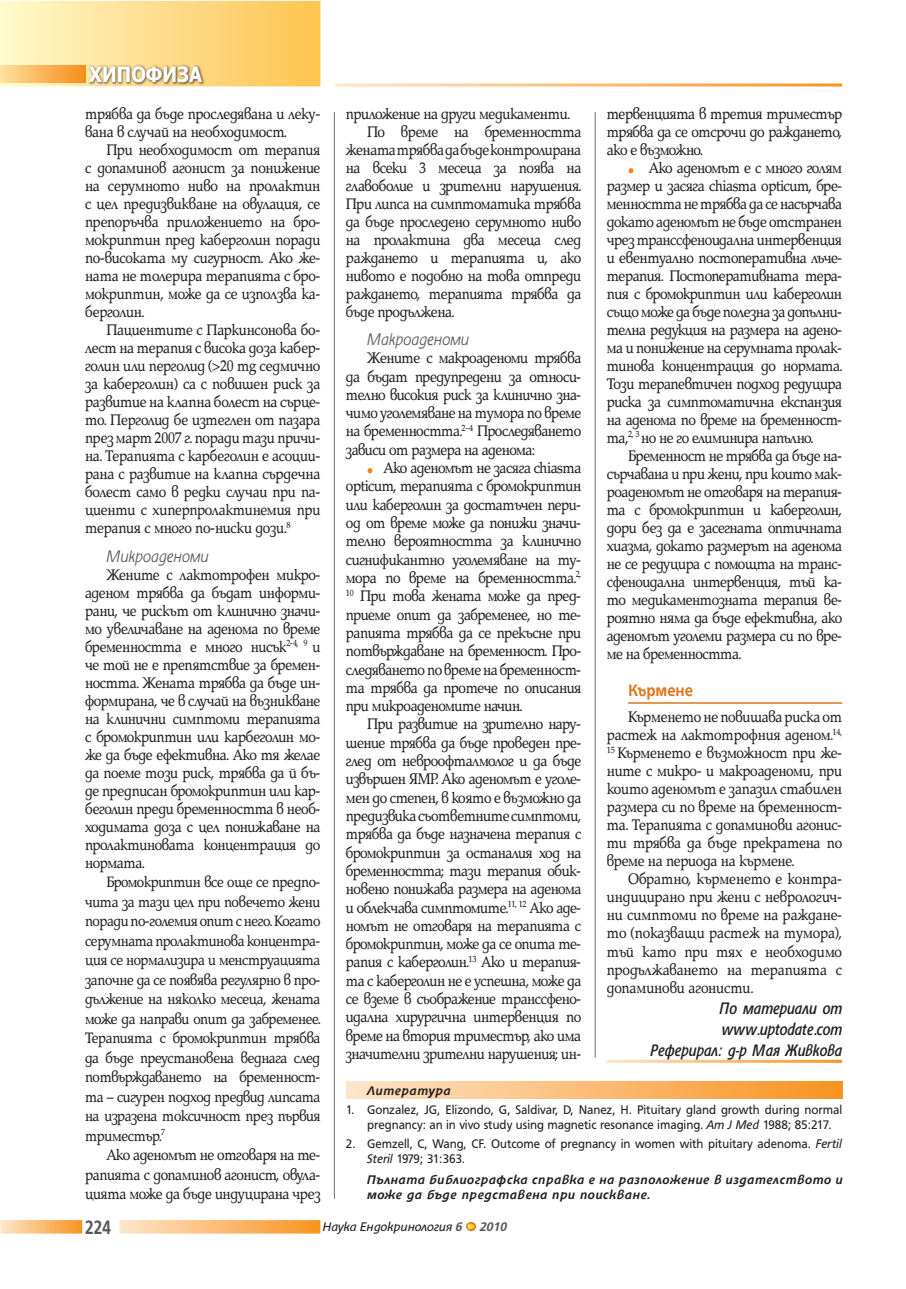
<style>
.page{position:relative;width:906px;height:1289px;background:#fff}
.page>*{position:absolute;margin:0;border:0;box-sizing:border-box;transform-origin:0 0}
.t1{font:700 21px "Tahoma";color:#fff;scale:.9 1}
.t2{font:700 21px "HS Grotesk Bg";color:#57585a;scale:.8 1}
.t3{font:italic condensed 18px/21px "HS Grotesk Bg";color:#231f20;text-align:right}
.t4{font:italic 300 18px "HS Grotesk Bg";color:#57585a;scale:.9 1}
.t5{font:700 18px "HS Grotesk Bg";letter-spacing:-.005em;color:#de761b;scale:.9 1}
.t6{font:16.5px/18px "Platinum Bg";letter-spacing:-.025em;color:#231f20;text-align:justify;scale:.9 1}
.t7{font:16.2px/19.5px "Platinum Bg";letter-spacing:-.02em;color:#231f20;text-align:justify;scale:.9 1}
.t8{font:13.5px/15px "HS Grotesk Bg";color:#231f20;scale:.94 1}
.t9{font:italic 700 13.5px/15px "HS Grotesk Bg";letter-spacing:.04em;color:#231f20}
.t10{font:italic 13.5px "HS Grotesk Bg";letter-spacing:-.01em;color:#231f20}
.t11{font:italic 700 13.5px "HS Grotesk Bg";color:#57585a}
.s1{color:#f58220}
.s2{font-style:italic}
.s3{font-weight:700;color:#57585a}
</style>
<div class="page">
<svg style="left:466px;top:1222px;width:9px;height:8px"></svg>
<svg style="left:0;top:1220px;width:82px;height:13px"></svg>
<svg style="left:119px;top:1220px;width:201px;height:13px;background:#fbbc76"></svg>
<svg style="left:0;top:1px;width:320px;height:85px;background:#fedc8a"></svg>
<img style="left:88px;top:64px;width:117px;height:22px">
<img style="left:0;top:66px;width:85px;height:16px">
<hr style="left:334px;top:112px;width:1px;height:1086px;background:#6c6d70">
<hr style="left:595px;top:112px;width:1px;height:945px;background:#6c6d70">
<hr style="left:628px;top:702px;width:214px;height:1px;background:#de761b">
<div style="left:347px;top:1081px;width:496px;height:17px;background:linear-gradient(to right,#ffe5c9,#f79320)"></div>
<p class="t1" style="left:89px;top:61px;width:127px">ХИПОФИЗА</p>
<p class="t6" style="left:85px;top:106px;width:263px;line-height:18.5px">трябва да бъде проследявана и леку&shy;вана в случай на необходимост.</p>
<p class="t6" style="left:85px;top:142px;width:263px;text-indent:21px">При необходимост от терапия с допаминов агонист за понижение на серумното ниво на пролактин с цел предизвикване на овулация, се препоръчва приложението на бро&shy;мокриптин пред каберголин поради по-високата му сигурност. Ако же&shy;ната не толерира терапията с бро&shy;мокриптин, може да се използва ка&shy;берголин.</p>
<p class="t6" style="left:85px;top:322px;width:263px;text-indent:21px">Пациентите с Паркинсонова бо&shy;лест на терапия с висока доза кабер&shy;голин или перголид (&gt;20 mg седмично за каберголин) са с повишен риск за развитие на клапна болест на сърце&shy;то. Перголид бе изтеглен от пазара през март 2007 г. поради тази причи&shy;на. Терапията с карбеголин е асоции&shy;рана с развитие на клапна сърдечна болест само в редки случаи при па&shy;циенти с хиперпролактинемия при терапия с много по-ниски дози.<sup>8</sup></p>
<p class="t4" style="left:106px;top:549px;width:115px">Микроаденоми</p>
<p class="t6" style="left:85px;top:567px;width:263px;text-indent:21px">Жените с лактотрофен микро&shy;аденом трябва да бъдат информи&shy;рани, че рискът от клинично значи&shy;мо увеличаване на аденома по време бременността е много нисък<sup>2-4,</sup> <sup>9</sup> и че той не е препятствие за бремен&shy;ността. Жената трябва да бъде ин&shy;формирана, че в случай на възникване на клинични симптоми терапията с бромокриптин или карбеголин мо&shy;же да бъде ефективна. Ако тя желае да поеме този риск, трябва да й бъ&shy;де предписан бромокриптин или кар&shy;беголин преди бременността в необ&shy;ходимата доза с цел понижаване на пролактиновата концентрация до нормата.</p>
<p class="t7" style="left:85px;top:873px;width:263px;text-indent:21px">Бромокриптин все още се предпо&shy;чита за тази цел при повечето жени поради по-големия опит с него. Когато серумната пролактинова концентра&shy;ция се нормализира и менструацията започне да се появява регулярно в про&shy;дължение на няколко месеца, жената може да направи опит да забременее.<br>Терапията с бромокриптин трябва да бъде преустановена веднага след потвърждаването на бременност&shy;та – сигурен подход предвид липсата на изразена токсичност през първия триместър.<sup>7</sup></p>
<p class="t6" style="left:85px;top:1146px;width:263px;line-height:19.5px;text-indent:21px">Ако аденомът не отговаря на те&shy;рапията с допаминов агонист, овула&shy;цията може да бъде индуцирана чрез</p>
<p class="t6" style="left:346px;top:106px;width:250px">приложение на други медикаменти.</p>
<p class="t6" style="left:367px;top:124px;width:239px">По време на бременността</p>
<p class="t6" style="left:346px;top:142px;width:263px">жената трябва да бъде контролирана</p>
<p class="t6" style="left:346px;top:160px;width:263px">на всеки 3 месеца за поява на</p>
<p class="t6" style="left:346px;top:178px;width:263px">главоболие и зрителни нарушения.</p>
<p class="t6" style="left:346px;top:196px;width:263px">При липса на симптоматика трябва</p>
<p class="t6" style="left:346px;top:214px;width:263px">да бъде проследено серумното ниво</p>
<p class="t6" style="left:346px;top:232px;width:263px">на пролактина два месеца след</p>
<p class="t6" style="left:346px;top:250px;width:263px">раждането и терапията и, ако</p>
<p class="t6" style="left:346px;top:268px;width:263px">нивото е подобно на това отпреди</p>
<p class="t6" style="left:346px;top:286px;width:263px">раждането, терапията трябва да</p>
<p class="t6" style="left:346px;top:304px;width:122px">бъде продължена.</p>
<p class="t4" style="left:367px;top:332px;width:115px">Макроаденоми</p>
<p class="t6" style="left:346px;top:350px;width:263px;text-indent:21px">Жените с макроаденоми трябва да бъдат предупредени за относи&shy;телно високия риск за клинично зна&shy;чимо уголемяване на тумора по време на бременността.<sup>2–4</sup> Проследяването зависи от размера на аденома:</p>
<p class="t6" style="left:346px;top:460px;width:263px;text-indent:21px"><span class="s1">•</span> Ако аденомът не засяга chiasma opticum, терапията с бромокриптин или каберголин за достатъчен пери&shy;од от време може да понижи значи&shy;телно вероятността за клинично сигнификантно уголемяване на ту&shy;мора по време на бременността.<sup>2, 10</sup> При това жената може да пред&shy;приеме опит да забременее, но те&shy;рапията трябва да се прекъсне при потвърждаване на бременност. Про&shy;следяването по време на бременност&shy;та трябва да протече по описания при микроаденомите начин.</p>
<p class="t6" style="left:346px;top:716px;width:263px;text-indent:21px">При развитие на зрително нару&shy;шение трябва да бъде проведен пре&shy;глед от невроофталмолог и да бъде извършен ЯМР. Ако аденомът е уголе&shy;мен до степен, в която е възможно да предизвика съответните симптоми, трябва да бъде назначена терапия с бромокриптин за останалия ход на бременността; тази терапия обик&shy;новено понижава размера на аденома и облекчава симптомите.<sup>11,</sup> <sup>12</sup> Ако аде&shy;номът не отговаря на терапията с бромокриптин, може да се опита те&shy;рапия с каберголин.<sup>13</sup> Ако и терапия&shy;та с каберголин не е успешна, може да се вземе в съображение транссфено&shy;идална хирургична интервенция по време на втория триместър, ако има значителни зрителни нарушения; ин-</p>
<p class="t6" style="left:607px;top:106px;width:263px">тервенцията в третия триместър трябва да се отсрочи до раждането, ако е възможно.</p>
<p class="t6" style="left:607px;top:160px;width:263px;text-indent:21px"><span class="s1">•</span> Ако аденомът е с много голям размер и засяга chiasma opticum, бре&shy;менността не трябва да се насърчава докато аденомът не бъде отстранен чрез транссфеноидална интервенция и евентуално постоперативна лъче&shy;терапия. Постоперативната тера&shy;пия с бромокриптин или каберголин също може да бъде полезна за допълни&shy;телна редукция на размера на адено&shy;ма и понижение на серумната пролак&shy;тинова концентрация до нормата.<br>Този терапевтичен подход редуцира риска за симптоматична експанзия на аденома по време на бременност&shy;та,<sup>2,</sup> <sup>3</sup> но не го елиминира напълно.</p>
<p class="t6" style="left:607px;top:448px;width:263px;text-indent:21px">Бременност не трябва да бъде на&shy;сърчавана и при жени, при които мак&shy;роаденомът не отговаря на терапия&shy;та с бромокриптин и каберголин, дори без да е засегната оптичната хиазма, докато размерът на аденома не се редуцира с помощта на транс&shy;сфеноидална интервенция, тъй ка&shy;то медикаментозната терапия ве&shy;роятно няма да бъде ефективна, ако аденомът уголеми размера си по вре&shy;ме на бременността.</p>
<p class="t5" style="left:628px;top:683px;width:74px">Кърмене</p>
<p class="t6" style="left:607px;top:709px;width:263px;text-indent:21px">Кърменето не повишава риска от растеж на лактотрофния аденом.<sup>14, 15</sup> Кърменето е възможност при же&shy;ните с микро- и макроаденоми, при които аденомът е запазил стабилен размера си по време на бременност&shy;та. Терапията с допаминови агонис&shy;ти трябва да бъде прекратена по време на периода на кърмене.</p>
<p class="t6" style="left:607px;top:871px;width:263px;text-indent:21px">Обратно, кърменето е контра&shy;индицирано при жени с неврологич&shy;ни симптоми по време на раждане&shy;то (показващи растеж на тумора), тъй като при тях е необходимо продължаването на терапията с допаминови агонисти.</p>
<p class="t3" style="left:650px;top:998px;width:193px">По материали от www.uptodate.com<br>Реферирал: д-р Мая Живкова</p>
<p class="t9" style="left:367px;top:1083px;width:85px">Литература</p>
<p class="t8" style="left:367px;top:1103px;width:507px;text-indent:-21px">1. Gonzalez, JG, Elizondo, G, Saldivar, D, Nanez, H. Pituitary gland growth during normal pregnancy: an in vivo study using magnetic resonance imaging. <span class="s2">Am J Med</span> 1988; 85:217.</p>
<p class="t8" style="left:367px;top:1137px;width:507px;text-indent:-21px">2. Gemzell, C, Wang, CF. Outcome of pregnancy in women with pituitary adenoma. <span class="s2">Fertil<br>Steril</span> 1979; 31:363.</p>
<p class="t9" style="left:367px;top:1173px;width:477px">Пълната библиографска справка е на разположение в издателството и може да бъде представена при поискване.</p>
<p class="t2" style="left:85px;top:1219px;width:34px">224</p>
<p class="t10" style="left:323px;top:1221px;width:141px">Наука Ендокринология <span class="s3">6</span></p>
<p class="t11" style="left:480px;top:1221px;width:29px">2010</p>
</div>
